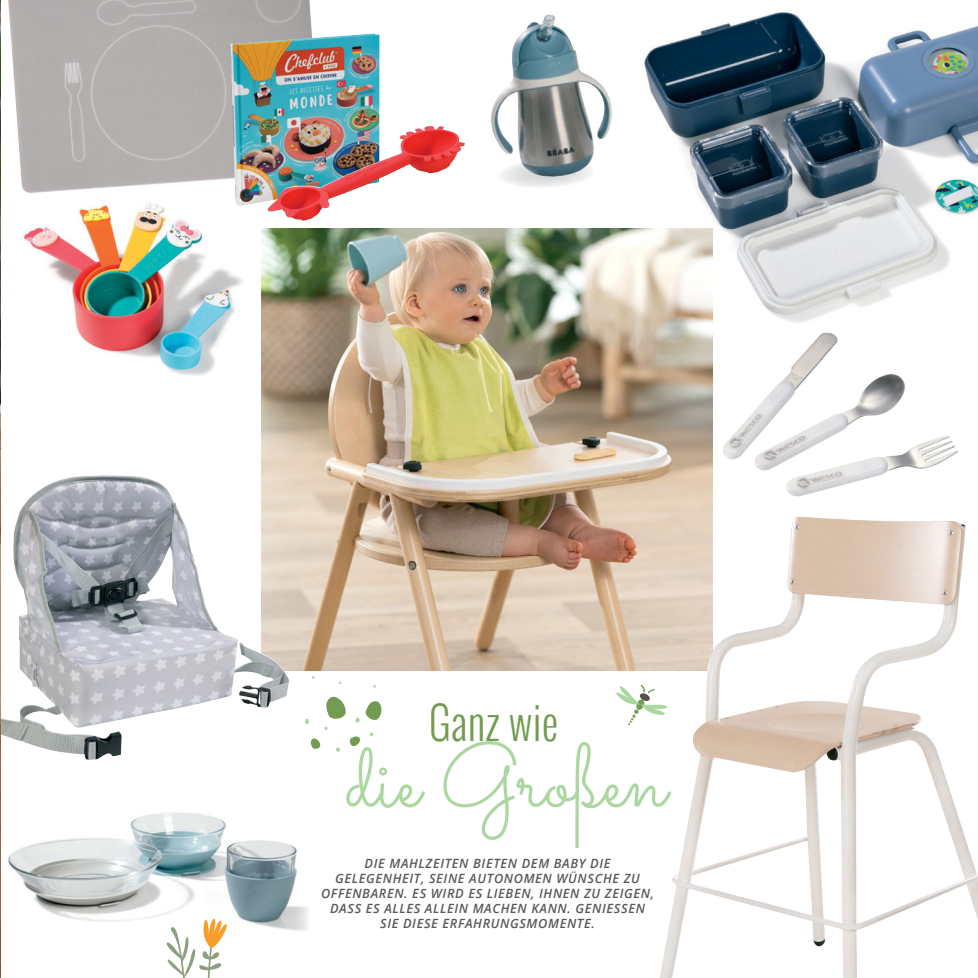
<style>
.page{position:relative;width:978px;height:978px;background:#fff}
.page>*{position:absolute;margin:0;border:0;box-sizing:border-box;transform-origin:0 0}
.t1{font:90px "Sacramento";color:#acd7a1}
.t2{font:300 45px "Oswald";letter-spacing:.02em;color:#749b52;scale:.9 1}
.t3{font:italic 600 12.75px/15px "Open Sans";letter-spacing:.05em;color:#58595b;text-align:center}
</style>
<div class="page">
<svg style="left:336px;top:747px;width:4px;height:5px"></svg>
<svg style="left:305px;top:719px;width:4px;height:5px"></svg>
<svg style="left:369px;top:732px;width:5px;height:4px"></svg>
<svg style="left:326px;top:697px;width:20px;height:22px"></svg>
<svg style="left:355px;top:701px;width:27px;height:22px"></svg>
<svg style="left:350px;top:736px;width:10px;height:10px"></svg>
<svg style="left:311px;top:738px;width:9px;height:11px"></svg>
<img style="left:8px;top:0;width:304px;height:193px">
<img style="left:592px;top:12px;width:386px;height:332px">
<img style="left:8px;top:812px;width:300px;height:119px">
<img style="left:261px;top:229px;width:451px;height:442px">
<img style="left:1px;top:475px;width:273px;height:285px">
<img style="left:660px;top:516px;width:318px;height:462px">
<img style="left:230px;top:33px;width:149px;height:170px">
<img style="left:22px;top:197px;width:233px;height:179px">
<img style="left:268px;top:126px;width:197px;height:95px">
<img style="left:755px;top:374px;width:150px;height:97px">
<img style="left:785px;top:436px;width:173px;height:61px">
<img style="left:721px;top:333px;width:117px;height:129px">
<img style="left:491px;top:15px;width:124px;height:165px">
<img style="left:0;top:0;width:1px;height:978px">
<svg style="left:616px;top:680px;width:57px;height:46px"></svg>
<svg style="left:164px;top:913px;width:64px;height:65px"></svg>
<h2 class="t2" style="left:429px;top:687px;width:145px">Ganz wie</h2>
<h1 class="t1" style="left:345px;top:722px;width:322px">die Großen</h1>
<p class="t3" style="left:321px;top:856px;width:334px">DIE MAHLZEITEN BIETEN DEM BABY DIE GELEGENHEIT, SEINE AUTONOMEN WÜNSCHE ZU OFFENBAREN. ES WIRD ES LIEBEN, IHNEN ZU ZEIGEN, DASS ES ALLES ALLEIN MACHEN KANN. GENIESSEN SIE DIESE ERFAHRUNGSMOMENTE.</p>
</div>
